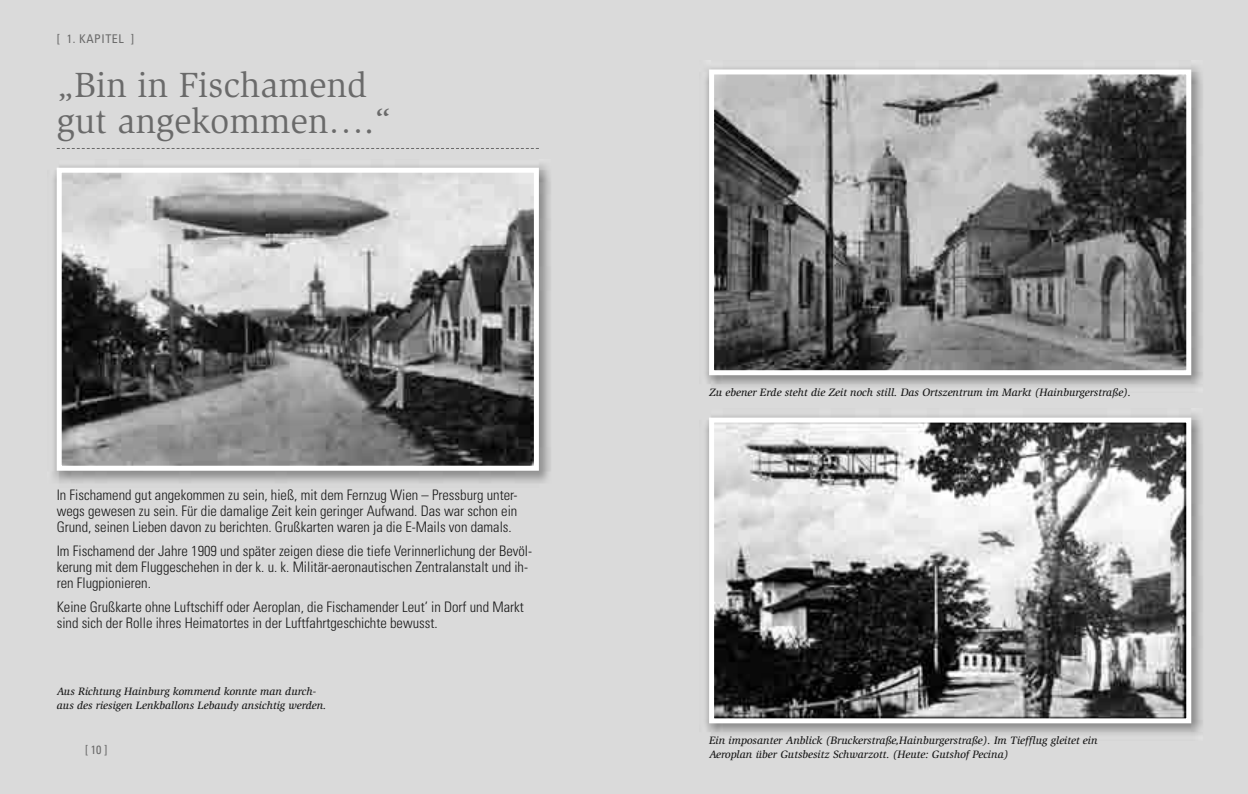
<style>
.page{position:relative;width:1248px;height:794px;background:#fff}
.page>*{position:absolute;margin:0;border:0;box-sizing:border-box;transform-origin:0 0}
.t1{font:36px/36px "Slimbach";color:#6a6a6a}
.t2{font:300 condensed 14.5px/16px "Univers";color:#191919}
.t3{font:condensed 12px "Univers";letter-spacing:.045em;color:#6a6a6a}
.t4{font:condensed 12px "Univers";letter-spacing:.045em;color:#6a6a6a;scale:.95 1}
.t5{font:italic 500 11px/14px "Slimbach";color:#191919}
</style>
<div class="page">
<svg style="left:57px;top:148px;width:482px;height:1px"></svg>
<img style="left:47px;top:159px;width:509px;height:328px">
<img style="left:63px;top:174px;width:470px;height:291px">
<div style="left:57px;top:168px;width:482px;height:303px;border:5px solid #fff"></div>
<img style="left:699px;top:61px;width:509px;height:331px">
<img style="left:715px;top:75px;width:470px;height:294px">
<div style="left:709px;top:69px;width:482px;height:306px;border:5px solid #fff"></div>
<img style="left:699px;top:409px;width:509px;height:331px">
<img style="left:715px;top:423px;width:470px;height:294px">
<div style="left:709px;top:417px;width:482px;height:306px;border:5px solid #fff"></div>
<p class="t3" style="left:57px;top:34px;width:79px">[ 1. KAPITEL ]</p>
<p class="t1" style="left:57px;top:69px;width:337px">„Bin in Fischamend gut angekommen….“</p>
<p class="t2" style="left:57px;top:488px;width:462px;text-align:justify">In Fischamend gut angekommen zu sein, hieß, mit dem Fernzug Wien – Pressburg unter&shy;wegs gewesen zu sein. Für die damalige Zeit kein geringer Aufwand. Das war schon ein Grund, seinen Lieben davon zu berichten. Grußkarten waren ja die E-Mails von damals.</p>
<p class="t2" style="left:57px;top:544px;width:477px">Im Fischamend der Jahre 1909 und später zeigen diese die tiefe Verinnerlichung der Bevöl&shy;kerung mit dem Fluggeschehen in der k. u. k. Militär-aeronautischen Zentralanstalt und ih&shy;ren Flugpionieren.</p>
<p class="t2" style="left:57px;top:600px;width:468px">Keine Grußkarte ohne Luftschiff oder Aeroplan, die Fischamender Leut’ in Dorf und Markt sind sich der Rolle ihres Heimatortes in der Luftfahrtgeschichte bewusst.</p>
<p class="t5" style="left:57px;top:685px;width:271px">Aus Richtung Hainburg kommend konnte man durch&shy;aus des riesigen Lenkballons Lebaudy ansichtig werden.</p>
<p class="t4" style="left:85px;top:746px;width:25px">[10]</p>
<p class="t5" style="left:709px;top:386px;width:423px">Zu ebener Erde steht die Zeit noch still. Das Ortszentrum im Markt (Hainburgerstraße).</p>
<p class="t5" style="left:709px;top:734px;width:390px">Ein imposanter Anblick (Bruckerstraße,Hainburgerstraße). Im Tiefflug gleitet ein<br>Aeroplan über Gutsbesitz Schwarzott. (Heute: Gutshof Pecina)</p>
</div>
